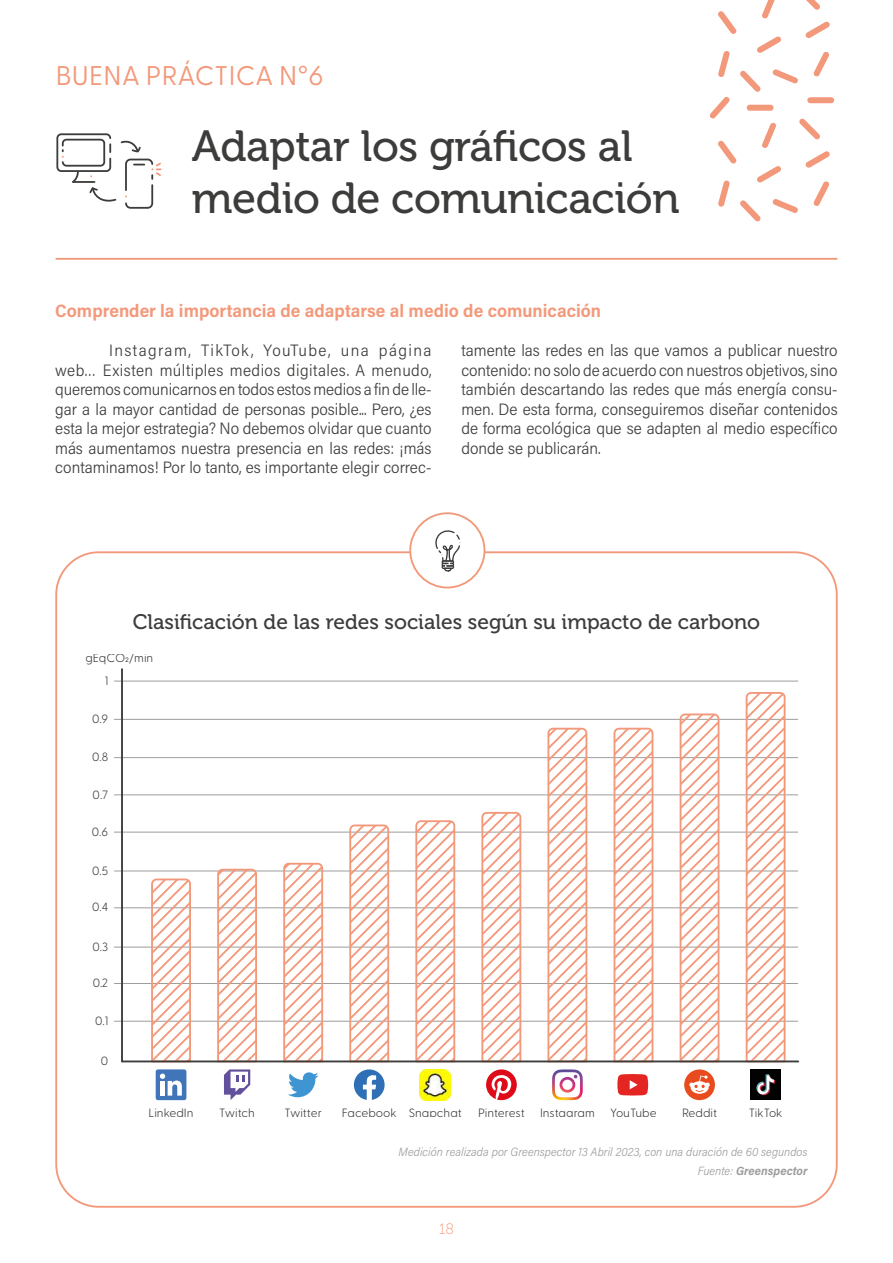
<style>
.page{position:relative;width:893px;height:1263px;background:#fff}
.page>*{position:absolute;margin:0;border:0;box-sizing:border-box;transform-origin:0 0}
.t1{font:43.5px/52.2px "Museo 500";letter-spacing:-.01em;color:#3c3c3b}
.t2{font:27px "Greycliff CF";letter-spacing:.01em;color:#f3997b}
.t3{font:21px "Museo 500";color:#3c3c3b}
.t4{font:700 18px "Acumin Pro Semi Cond";color:#f3997b}
.t5{font:300 16.5px/19.5px "Acumin Pro Semi Cond";color:#3c3c3b;text-align:justify}
.t6{font:15px "Museo 100";color:#f3997b}
.t7{font:300 12px/22.4px "Greycliff CF";color:#3c3c3b}
.t8{font:italic 300 12px "Acumin Pro Semi Cond";color:#9d9d9c}
.t9{font:italic 700 12px "Acumin Pro Semi Cond";letter-spacing:.005em;color:#9d9d9c}
.s1{font-weight:300}
</style>
<div class="page">
<hr style="left:56px;top:258px;width:781px;height:2px;background:#f3997b">
<svg style="left:709px;top:0;width:126px;height:222px"></svg>
<div style="left:56px;top:133px;width:55px;height:39px;border:2px solid #3c3c3b;border-radius:4px"></div>
<div style="left:62px;top:139px;width:43px;height:28px;border:2px solid #3c3c3b;border-radius:4px"></div>
<svg style="left:62px;top:150px;width:2px;height:8px"></svg>
<svg style="left:63px;top:170px;width:17px;height:13px"></svg>
<hr style="left:73px;top:181px;width:22px;height:2px;background:#3c3c3b">
<svg style="left:88px;top:141px;width:73px;height:68px"></svg>
<div style="left:409px;top:512px;width:76px;height:76px;border:2px solid #f3997b;border-radius:50%"></div>
<svg style="left:435px;top:530px;width:25px;height:41px"></svg>
<hr style="left:114px;top:681px;width:684px;height:1px;background:#9d9d9c">
<hr style="left:114px;top:719px;width:684px;height:1px;background:#9d9d9c">
<hr style="left:114px;top:757px;width:684px;height:1px;background:#9d9d9c">
<hr style="left:114px;top:794px;width:684px;height:1px;background:#9d9d9c">
<hr style="left:114px;top:832px;width:684px;height:1px;background:#9d9d9c">
<hr style="left:114px;top:871px;width:684px;height:1px;background:#9d9d9c">
<hr style="left:114px;top:907px;width:684px;height:1px;background:#9d9d9c">
<hr style="left:114px;top:947px;width:684px;height:1px;background:#9d9d9c">
<hr style="left:114px;top:983px;width:684px;height:1px;background:#9d9d9c">
<hr style="left:114px;top:1021px;width:684px;height:1px;background:#9d9d9c">
<svg style="left:617px;top:1074px;width:31px;height:21px"></svg>
<svg style="left:288px;top:1072px;width:30px;height:25px"></svg>
<svg style="left:224px;top:1069px;width:26px;height:31px"></svg>
<div style="left:156px;top:1069px;width:30px;height:31px;background:#4175ba;border-radius:2px"></div>
<svg style="left:160px;top:1073px;width:22px;height:22px"></svg>
<svg style="left:552px;top:1069px;width:31px;height:31px"></svg>
<svg style="left:354px;top:1069px;width:31px;height:31px"></svg>
<img style="left:420px;top:1069px;width:31px;height:31px">
<svg style="left:486px;top:1069px;width:31px;height:31px"></svg>
<div style="left:684px;top:1069px;width:31px;height:31px;background:#e84b1e;border-radius:50%"></div>
<svg style="left:689px;top:1075px;width:21px;height:19px"></svg>
<div style="left:750px;top:1069px;width:31px;height:31px;background:#020203"></div>
<svg style="left:756px;top:1074px;width:19px;height:21px"></svg>
<hr style="left:121px;top:669px;width:2px;height:392px;background:#3c3c3b">
<svg style="left:745px;top:692px;width:41px;height:371px"></svg>
<svg style="left:679px;top:713px;width:41px;height:350px"></svg>
<svg style="left:613px;top:727px;width:41px;height:336px"></svg>
<svg style="left:547px;top:727px;width:41px;height:336px"></svg>
<svg style="left:480px;top:811px;width:42px;height:252px"></svg>
<svg style="left:414px;top:820px;width:42px;height:243px"></svg>
<svg style="left:348px;top:824px;width:42px;height:239px"></svg>
<svg style="left:282px;top:862px;width:42px;height:201px"></svg>
<svg style="left:216px;top:868px;width:42px;height:195px"></svg>
<svg style="left:150px;top:878px;width:42px;height:185px"></svg>
<hr style="left:122px;top:1060px;width:676px;height:2px;background:#3c3c3b">
<h2 class="t2" style="left:56px;top:56px;width:269px">BUENA PRÁCTICA N°6</h2>
<h1 class="t1" style="left:192px;top:121px;width:489px">Adaptar los gráficos al medio de comunicación</h1>
<p class="t4" style="left:55px;top:298px;width:547px">Comprender la importancia de adaptarse al medio de comunicación</p>
<p class="t5" style="left:461px;top:340px;width:378px">tamente las redes en las que vamos a publicar nuestro contenido: no solo de acuerdo con nuestros objetivos, sino también descartando las redes que más energía consu&shy;men. De esta forma, conseguiremos diseñar contenidos de forma ecológica que se adapten al medio específico donde se publicarán.</p>
<p class="t5" style="left:55px;top:340px;width:378px;text-indent:54px">Instagram, TikTok, YouTube, una página web… Existen múltiples medios digitales. A menudo, queremos comunicarnos en todos estos medios a fin de lle&shy;gar a la mayor cantidad de personas posible... Pero, ¿es esta la mejor estrategia? No debemos olvidar que cuanto más aumentamos nuestra presencia en las redes: ¡más contaminamos! Por lo tanto, es importante elegir correc-</p>
<p class="t3" style="left:133px;top:611px;width:629px">Clasificación de las redes sociales según su impacto de carbono</p>
<p class="t7" style="left:105px;top:646px;width:50px;text-indent:-19px">gEqCO2/min<br>1</p>
<p class="t7" style="left:92px;top:707px;width:17px">0.9</p>
<p class="t7" style="left:92px;top:745px;width:18px">0.8</p>
<p class="t7" style="left:93px;top:782px;width:17px">0.7</p>
<p class="t7" style="left:92px;top:819px;width:18px">0.6</p>
<p class="t7" style="left:92px;top:858px;width:18px">0.5</p>
<p class="t7" style="left:92px;top:895px;width:18px">0.4</p>
<p class="t7" style="left:93px;top:934px;width:17px">0.3</p>
<p class="t7" style="left:93px;top:971px;width:17px">0.2</p>
<p class="t7" style="left:95px;top:1008px;width:14px">0.1</p>
<p class="t7" style="left:101px;top:1049px;width:9px">0</p>
<p class="t7" style="left:149px;top:1100px;width:47px">LinkedIn</p>
<p class="t7" style="left:219px;top:1100px;width:37px">Twitch</p>
<p class="t7" style="left:284px;top:1100px;width:39px">Twitter</p>
<p class="t7" style="left:342px;top:1100px;width:122px">Facebook Snapchat</p>
<p class="t7" style="left:478px;top:1100px;width:48px">Pinterest</p>
<p class="t7" style="left:540px;top:1100px;width:56px">Instagram</p>
<p class="t7" style="left:610px;top:1100px;width:48px">YouTube</p>
<p class="t7" style="left:682px;top:1100px;width:37px">Reddit</p>
<p class="t7" style="left:749px;top:1100px;width:35px">TikTok</p>
<p class="t8" style="left:399px;top:1143px;width:410px">Medición realizada por Greenspector 13 Abril 2023, con una duración de 60 segundos</p>
<p class="t6" style="left:439px;top:1221px;width:17px">18</p>
<p class="t9" style="left:698px;top:1163px;width:111px"><span class="s1">Fuente:</span> Greenspector</p>
</div>
